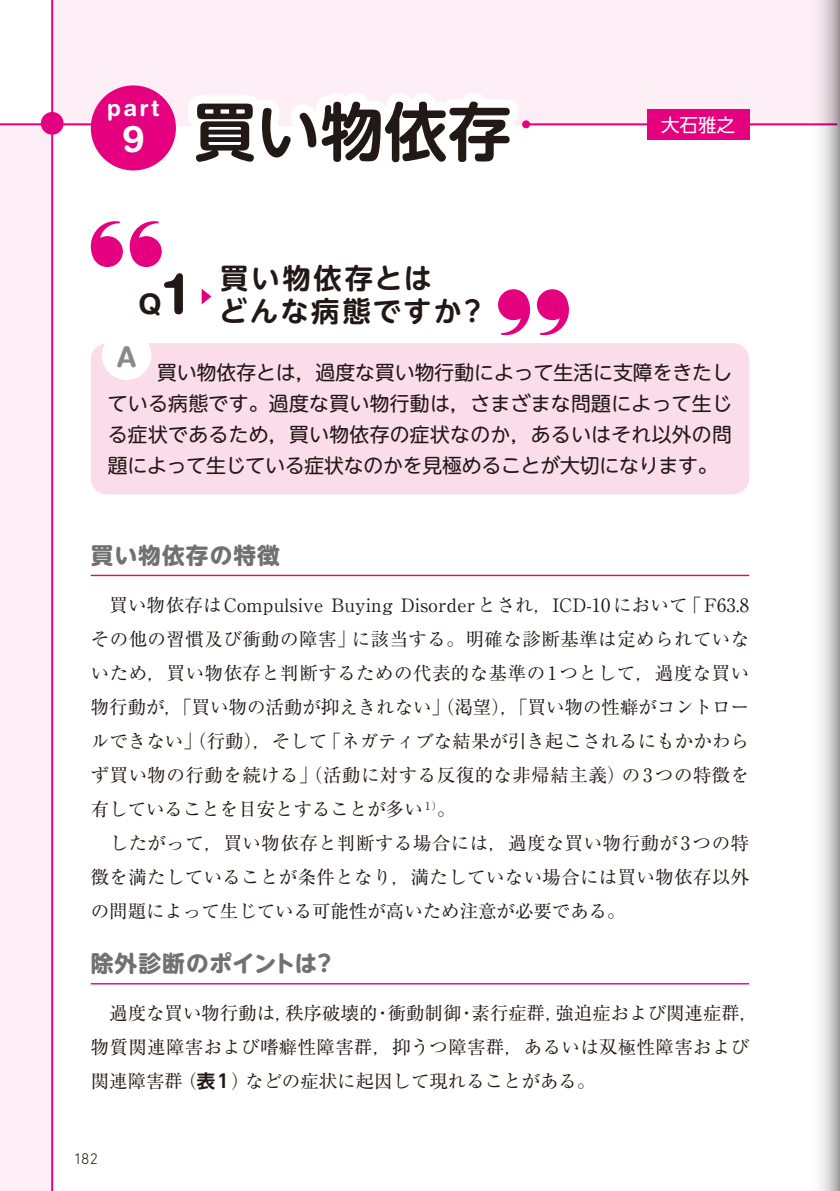
<style>
.page{position:relative;width:840px;height:1191px;background:#fff}
.page>*{position:absolute;margin:0;border:0;box-sizing:border-box;transform-origin:0 0}
.t1{font:700 63.8px "UD Shin M Go Pr 6 De";color:#221815}
.t2{font:700 36.8px "Helvetica Rounded LT Std";color:#fff}
.t3{font:700 28.4px/32.6px "UD Shin M Go Pr 6 De";letter-spacing:.08em;color:#221815}
.t4{font:700 28.4px "Helvetica Rounded LT Std";color:#221815}
.t5{font:700 28.4px "Helvetica Rounded LT Std";color:#898989}
.t6{font:700 22.6px "UD Shin M Go Pr 6";letter-spacing:.045em;color:#727171}
.t7{font:700 22.6px "Helvetica Rounded LT Std";color:#fff}
.t8{font:19.8px/31.2px "UD Shin M Go Pr 6";letter-spacing:-.01em;color:#221815;text-align:justify}
.t9{font:18.4px/34px "Ryumin Pr 6";letter-spacing:.02em;color:#221815}
.t10{font:18.4px/34px "Ryumin Pr 6";color:#221815}
.t11{font:18.4px "UD Shin Go Pr 6";color:#fff}
.t12{font:300 15.6px "DIN Next LT Pro";color:#221815}
.s1{font-size:56.6px}
.s2{font-family:"UD Shin Go Pr 6 De";font-weight:700}
</style>
<div class="page">
<div style="left:52px;top:0;width:787px;height:125px;background:#fdeff5"></div>
<div style="left:0;top:126px;width:51px;height:1065px;background:#fdeff5"></div>
<div style="left:91px;top:343px;width:657px;height:151px;background:#fadcea;border-radius:17px"></div>
<hr style="left:91px;top:575px;width:657px;height:1px;background:#e4007f">
<hr style="left:91px;top:983px;width:657px;height:1px;background:#e4007f">
<div style="left:187px;top:93px;width:331px;height:78px;background:#fff"></div>
<div style="left:41px;top:112px;width:22px;height:23px;background:#e4007f;border-radius:50%"></div>
<hr style="left:51px;top:0;width:2px;height:1191px;background:#e4007f">
<hr style="left:0;top:123px;width:133px;height:2px;background:#e4007f">
<hr style="left:526px;top:123px;width:310px;height:2px;background:#e4007f">
<div style="left:522px;top:120px;width:8px;height:8px;background:#e4007f;border-radius:50%"></div>
<div style="left:91px;top:85px;width:85px;height:85px;background:#e4007f;border-radius:50%"></div>
<div style="left:102px;top:331px;width:49px;height:49px;background:#fff;border-radius:50%"></div>
<svg style="left:201px;top:289px;width:10px;height:15px"></svg>
<svg style="left:129px;top:221px;width:33px;height:46px"></svg>
<svg style="left:91px;top:221px;width:32px;height:46px"></svg>
<svg style="left:498px;top:289px;width:32px;height:46px"></svg>
<svg style="left:536px;top:289px;width:32px;height:46px"></svg>
<div style="left:646px;top:109px;width:102px;height:31px;background:#e4007f"></div>
<svg style="left:811px;top:0;width:28px;height:1191px"></svg>
<hr style="left:839px;top:0;width:1px;height:1191px;background:#9b9897">
<p class="t7" style="left:107px;top:95px;width:54px">part</p>
<h2 class="t2" style="left:122px;top:117px;width:24px">9</h2>
<h1 class="t1" style="left:193px;top:77px;width:320px">買い物依存</h1>
<h3 class="t4" style="left:138px;top:286px;width:51px">Q<span class="s1">1</span></h3>
<h3 class="t3" style="left:219px;top:260px;width:269px">買い物依存とは<br>どんな病態ですか？</h3>
<p class="t11" style="left:660px;top:110px;width:75px">大石雅之</p>
<h3 class="t5" style="left:117px;top:339px;width:20px">A</h3>
<p class="t8" style="left:108px;top:355px;width:625px;text-indent:49px">買い物依存とは，過度な買い物行動によって生活に支障をきたしている病態です。過度な買い物行動は，さまざまな問題によって生じる症状であるため，買い物依存の症状なのか，あるいはそれ以外の問題によって生じている症状なのかを見極めることが大切になります。</p>
<p class="t6" style="left:91px;top:535px;width:190px">買い物依存の特徴</p>
<p class="t9" style="left:91px;top:587px;width:659px">　買い物依存はCompulsive Buying Disorderとされ，ICD-10において「F63.8その他の習慣及び衝動の障害」に該当する。明確な診断基準は定められていないため，買い物依存と判断するための代表的な基準の1つとして，過度な買い物行動が，「買い物の活動が抑えきれない」（渇望），「買い物の性癖がコントロールできない」（行動），そして「ネガティブな結果が引き起こされるにもかかわらず買い物の行動を続ける」（活動に対する反復的な非帰結主義）の3つの特徴を有していることを目安とすることが多い <sup>1）</sup>。<br>　したがって，買い物依存と判断する場合には，過度な買い物行動が3つの特徴を満たしていることが条件となり，満たしていない場合には買い物依存以外の問題によって生じている可能性が高いため注意が必要である。</p>
<p class="t6" style="left:91px;top:943px;width:246px">除外診断のポイントは？</p>
<p class="t10" style="left:91px;top:995px;width:668px">　過度な買い物行動は，秩序破壊的・衝動制御・素行症群，強迫症および関連症群，物質関連障害および嗜癖性障害群，抑うつ障害群，あるいは双極性障害および関連障害群（<span class="s2">表1</span>）などの症状に起因して現れることがある。</p>
<p class="t12" style="left:74px;top:1150px;width:26px">182</p>
</div>
